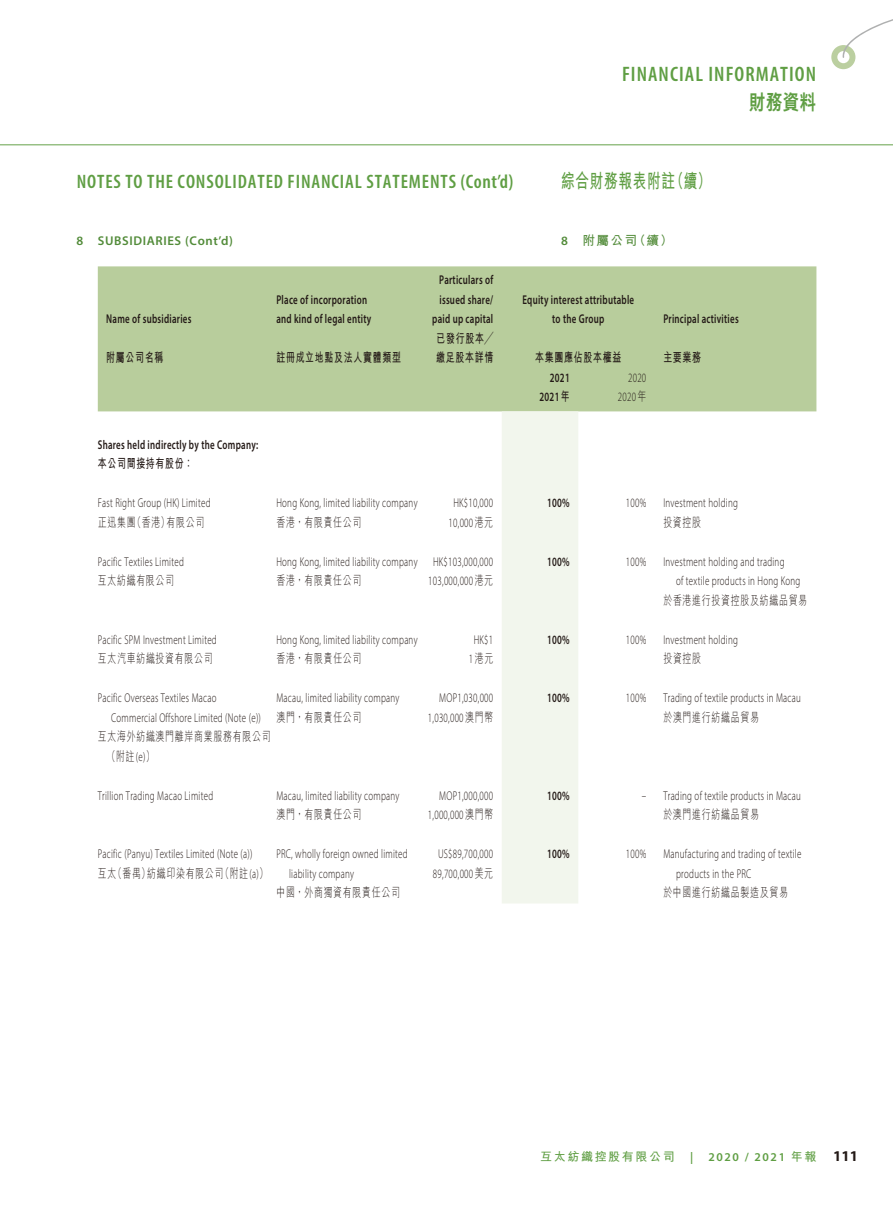
<style>
.page{position:relative;width:893px;height:1212px;background:#fff}
.page>*{position:absolute;margin:0;border:0;box-sizing:border-box;transform-origin:0 0}
.t1{font:600 condensed 21px "Myriad Pro";letter-spacing:.05em;color:#5f9e43}
.t2{font:800 21px "M Hei HK";color:#5f9e43;scale:.8 1}
.t3{font:600 condensed 19.5px "Myriad Pro";letter-spacing:.045em;color:#5f9e43}
.t4{font:700 19.5px "M Hei HK";letter-spacing:.05em;color:#5f9e43;scale:.7 1}
.t5{font:300 12.75px/19.5px "Myriad Pro";letter-spacing:.03em;color:#231916;scale:.7 1}
.t6{font:600 12.75px/19.5px "Myriad Pro";letter-spacing:.03em;color:#231916;text-align:center;scale:.7 1}
.t7{font:300 12.75px/19.5px "M Hei HK";letter-spacing:.08em;color:#231916;scale:.7 1}
.t8{font:700 12.75px/19.5px "M Hei HK";letter-spacing:.08em;color:#231916;scale:.7 1}
.t9{font:600 12.75px "Myriad Pro";letter-spacing:.05em;color:#528b39}
.t10{font:700 12.75px "M Hei HK";color:#528b39}
.t11{font:600 12px "Myriad Pro";letter-spacing:.135em;color:#5f9e43}
.t12{font:700 12px "M Hei HK";letter-spacing:.135em;color:#5f9e43}
.s1{font-family:"Myriad Pro";font-weight:600}
.s2{font-family:"M Hei HK";font-weight:700}
.s3{font-family:"M Hei HK"}
.s4{font-family:"Myriad Pro"}
.s5{font-weight:700;font-size:15px;color:#231916}
</style>
<div class="page">
<svg style="left:0;top:69px;width:893px;height:76px"></svg>
<svg style="left:831px;top:19px;width:62px;height:50px"></svg>
<div style="left:98px;top:266px;width:718px;height:145px;background:#b8cd9c"></div>
<div style="left:502px;top:411px;width:76px;height:492px;background:#f2f6ed"></div>
<h1 class="t1" style="left:622px;top:61px;width:195px">FINANCIAL INFORMATION</h1>
<h1 class="t2" style="left:749px;top:91px;width:85px">財務資料</h1>
<h2 class="t3" style="left:77px;top:169px;width:438px">NOTES TO THE CONSOLIDATED FINANCIAL STATEMENTS (Cont’d)</h2>
<h2 class="t4" style="left:561px;top:166px;width:216px">綜合財務報表附註（續）</h2>
<p class="t9" style="left:77px;top:233px;width:158px">8 SUBSIDIARIES (Cont’d)</p>
<p class="t10" style="left:561px;top:231px;width:113px"><span class="s1">8</span> 附屬公司（續）</p>
<p class="t6" style="left:106px;top:309px;width:123px">Name of subsidiaries</p>
<p class="t6" style="left:276px;top:289px;width:137px;text-align:left">Place of incorporation and kind of legal entity</p>
<p class="t6" style="left:432px;top:270px;width:89px">Particulars of issued share/ paid up capital</p>
<p class="t6" style="left:522px;top:289px;width:161px">Equity interest attributable to the Group</p>
<p class="t6" style="left:663px;top:309px;width:109px">Principal activities</p>
<p class="t8" style="left:106px;top:347px;width:83px">附屬公司名稱</p>
<p class="t8" style="left:276px;top:347px;width:179px">註冊成立地點及法人實體類型</p>
<p class="t8" style="left:436px;top:327px;width:83px">已發行股本╱繳足股本詳情</p>
<p class="t8" style="left:535px;top:347px;width:124px">本集團應佔股本權益</p>
<p class="t8" style="left:663px;top:347px;width:56px">主要業務</p>
<p class="t6" style="left:550px;top:367px;width:30px">2021</p>
<p class="t5" style="left:628px;top:368px;width:28px">2020</p>
<p class="t6" style="left:540px;top:387px;width:45px">2021<span class="s2">年</span></p>
<p class="t5" style="left:618px;top:387px;width:42px">2020<span class="s3">年</span></p>
<p class="t6" style="left:98px;top:434px;width:231px">Shares held indirectly by the Company:</p>
<p class="t8" style="left:98px;top:453px;width:138px">本公司間接持有股份：</p>
<p class="t5" style="left:98px;top:493px;width:163px">Fast Right Group (HK) Limited</p>
<p class="t7" style="left:98px;top:512px;width:154px">正迅集團（香港）有限公司</p>
<p class="t5" style="left:98px;top:552px;width:124px">Pacific Textiles Limited</p>
<p class="t7" style="left:98px;top:571px;width:111px">互太紡織有限公司</p>
<p class="t5" style="left:98px;top:630px;width:172px">Pacific SPM Investment Limited</p>
<p class="t7" style="left:98px;top:649px;width:166px">互太汽車紡織投資有限公司</p>
<p class="t5" style="left:276px;top:493px;width:203px">Hong Kong, limited liability company</p>
<p class="t7" style="left:276px;top:512px;width:123px">香港，有限責任公司</p>
<p class="t5" style="left:449px;top:493px;width:65px;text-align:center">HK$10,000<br>10,000<span class="s3">港元</span></p>
<p class="t6" style="left:547px;top:493px;width:34px">100%</p>
<p class="t5" style="left:626px;top:493px;width:31px">100%</p>
<p class="t5" style="left:663px;top:493px;width:108px">Investment holding</p>
<p class="t7" style="left:663px;top:512px;width:56px">投資控股</p>
<p class="t5" style="left:276px;top:552px;width:203px">Hong Kong, limited liability company</p>
<p class="t7" style="left:276px;top:571px;width:123px">香港，有限責任公司</p>
<p class="t5" style="left:428px;top:552px;width:94px;text-align:center">HK$103,000,000<br>103,000,000<span class="s3">港元</span></p>
<p class="t6" style="left:547px;top:551px;width:34px">100%</p>
<p class="t5" style="left:626px;top:552px;width:31px">100%</p>
<p class="t5" style="left:676px;top:552px;width:179px;text-indent:-13px">Investment holding and trading<br>of textile products in Hong Kong</p>
<p class="t7" style="left:663px;top:590px;width:207px">於香港進行投資控股及紡織品貿易</p>
<p class="t5" style="left:276px;top:630px;width:203px">Hong Kong, limited liability company</p>
<p class="t7" style="left:276px;top:649px;width:123px">香港，有限責任公司</p>
<p class="t5" style="left:474px;top:630px;width:29px">HK$1</p>
<p class="t7" style="left:469px;top:649px;width:36px"><span class="s4">1</span>港元</p>
<p class="t6" style="left:547px;top:629px;width:34px">100%</p>
<p class="t5" style="left:626px;top:630px;width:31px">100%</p>
<p class="t5" style="left:663px;top:630px;width:108px">Investment holding</p>
<p class="t7" style="left:663px;top:649px;width:56px">投資控股</p>
<p class="t5" style="left:111px;top:688px;width:215px;text-indent:-13px">Pacific Overseas Textiles Macao<br>Commercial Offshore Limited (Note (e))</p>
<p class="t7" style="left:107px;top:727px;width:235px;text-indent:-9px">互太海外紡織澳門離岸商業服務有限公司（附註<span class="s4">(e)</span>）</p>
<p class="t5" style="left:276px;top:688px;width:177px">Macau, limited liability company</p>
<p class="t7" style="left:276px;top:707px;width:123px">澳門，有限責任公司</p>
<p class="t5" style="left:428px;top:688px;width:95px;text-align:right">MOP1,030,000<br>1,030,000<span class="s3">澳門幣</span></p>
<p class="t6" style="left:547px;top:688px;width:34px">100%</p>
<p class="t5" style="left:626px;top:688px;width:31px">100%</p>
<p class="t5" style="left:663px;top:688px;width:198px">Trading of textile products in Macau</p>
<p class="t7" style="left:663px;top:707px;width:138px">於澳門進行紡織品貿易</p>
<p class="t5" style="left:98px;top:786px;width:166px">Trillion Trading Macao Limited</p>
<p class="t5" style="left:276px;top:786px;width:177px">Macau, limited liability company</p>
<p class="t7" style="left:276px;top:805px;width:123px">澳門，有限責任公司</p>
<p class="t5" style="left:428px;top:786px;width:95px;text-align:right">MOP1,000,000<br>1,000,000<span class="s3">澳門幣</span></p>
<p class="t6" style="left:547px;top:785px;width:34px">100%</p>
<p class="t5" style="left:642px;top:786px;width:229px">– Trading of textile products in Macau</p>
<p class="t7" style="left:663px;top:805px;width:138px">於澳門進行紡織品貿易</p>
<p class="t5" style="left:98px;top:844px;width:223px">Pacific (Panyu) Textiles Limited (Note (a))</p>
<p class="t7" style="left:98px;top:863px;width:245px">互太（番禺）紡織印染有限公司（附註<span class="s4">(a)</span>）</p>
<p class="t5" style="left:289px;top:844px;width:171px;text-indent:-13px">PRC, wholly foreign owned limited liability company</p>
<p class="t7" style="left:276px;top:883px;width:178px">中國，外商獨資有限責任公司</p>
<p class="t5" style="left:433px;top:844px;width:88px;text-align:center">US$89,700,000<br>89,700,000<span class="s3">美元</span></p>
<p class="t6" style="left:547px;top:844px;width:34px">100%</p>
<p class="t5" style="left:626px;top:844px;width:31px">100%</p>
<p class="t5" style="left:676px;top:844px;width:180px;text-indent:-13px">Manufacturing and trading of textile products in the PRC</p>
<p class="t7" style="left:663px;top:883px;width:179px">於中國進行紡織品製造及貿易</p>
<p class="t12" style="left:540px;top:1148px;width:136px">互太紡織控股有限公司</p>
<p class="t11" style="left:690px;top:1149px;width:5px">|</p>
<p class="t11" style="left:708px;top:1149px;width:151px">2020 / 2021 <span class="s2">年報</span> <span class="s5">111</span></p>
</div>
